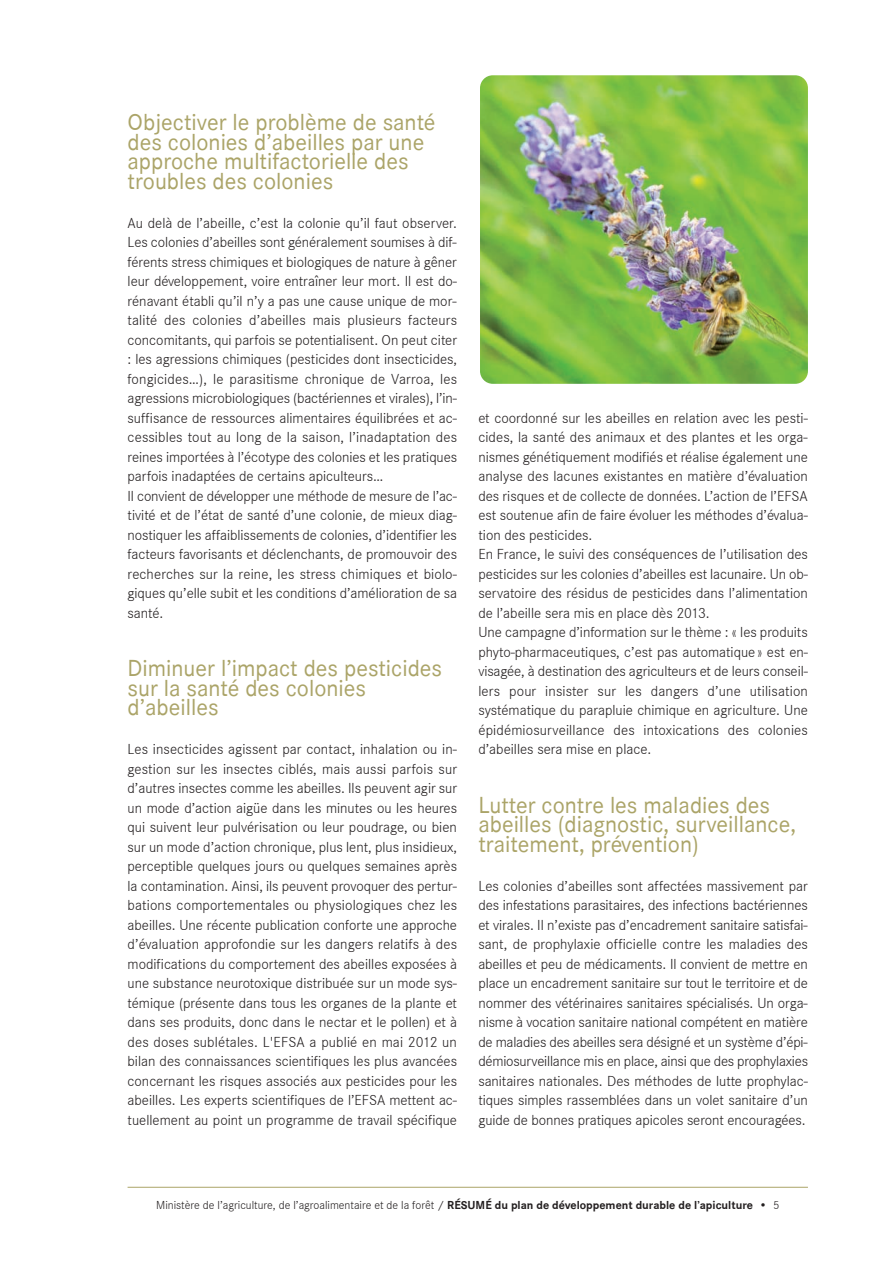
<style>
.page{position:relative;width:893px;height:1263px;background:#fff}
.page>*{position:absolute;margin:0;border:0;box-sizing:border-box;transform-origin:0 0}
.t1{font:24px/19.5px "Corporate S";color:#aba468}
.t2{font:300 15px/19.5px "Corporate S";color:#231f20}
.t3{font:300 12px "Corporate S";color:#231f20}
.s1{font-weight:700}
</style>
<div class="page">
<hr style="left:128px;top:1187px;width:680px;height:1px;background:#aba468">
<img style="left:480px;top:75px;width:328px;height:309px;border-radius:13px">
<h1 class="t1" style="left:128px;top:112px;width:309px">Objectiver le problème de santé des colonies d’abeilles par une approche multifactorielle des troubles des colonies</h1>
<p class="t2" style="left:128px;top:213px;width:331px">Au delà de l’abeille, c’est la colonie qu’il faut observer.<br>Les colonies d’abeilles sont généralement soumises à dif&shy;férents stress chimiques et biologiques de nature à gêner leur développement, voire entraîner leur mort. Il est do&shy;rénavant établi qu’il n’y a pas une cause unique de mor&shy;talité des colonies d’abeilles mais plusieurs facteurs concomitants, qui parfois se potentialisent. On peut citer : les agressions chimiques (pesticides dont insecticides, fongicides…), le parasitisme chronique de Varroa, les agressions microbiologiques (bactériennes et virales), l’in&shy;suffisance de ressources alimentaires équilibrées et ac&shy;cessibles tout au long de la saison, l’inadaptation des reines importées à l’écotype des colonies et les pratiques parfois inadaptées de certains apiculteurs…<br>Il convient de développer une méthode de mesure de l’ac&shy;tivité et de l’état de santé d’une colonie, de mieux diag&shy;nostiquer les affaiblissements de colonies, d’identifier les facteurs favorisants et déclenchants, de promouvoir des recherches sur la reine, les stress chimiques et biolo&shy;giques qu’elle subit et les conditions d’amélioration de sa santé.</p>
<h1 class="t1" style="left:128px;top:658px;width:316px">Diminuer l’impact des pesticides sur la santé des colonies d’abeilles</h1>
<p class="t2" style="left:128px;top:739px;width:331px;text-align:justify">Les insecticides agissent par contact, inhalation ou in&shy;gestion sur les insectes ciblés, mais aussi parfois sur d’autres insectes comme les abeilles. Ils peuvent agir sur un mode d’action aigüe dans les minutes ou les heures qui suivent leur pulvérisation ou leur poudrage, ou bien sur un mode d’action chronique, plus lent, plus insidieux, perceptible quelques jours ou quelques semaines après la contamination. Ainsi, ils peuvent provoquer des pertur&shy;bations comportementales ou physiologiques chez les abeilles. Une récente publication conforte une approche d’évaluation approfondie sur les dangers relatifs à des modifications du comportement des abeilles exposées à une substance neurotoxique distribuée sur un mode sys&shy;témique (présente dans tous les organes de la plante et dans ses produits, donc dans le nectar et le pollen) et à des doses sublétales. L'EFSA a publié en mai 2012 un bilan des connaissances scientifiques les plus avancées concernant les risques associés aux pesticides pour les abeilles. Les experts scientifiques de l’EFSA mettent ac&shy;tuellement au point un programme de travail spécifique</p>
<p class="t2" style="left:478px;top:408px;width:331px">et coordonné sur les abeilles en relation avec les pesti&shy;cides, la santé des animaux et des plantes et les orga&shy;nismes génétiquement modifiés et réalise également une analyse des lacunes existantes en matière d’évaluation des risques et de collecte de données. L’action de l’EFSA est soutenue afin de faire évoluer les méthodes d’évalua&shy;tion des pesticides.<br>En France, le suivi des conséquences de l’utilisation des pesticides sur les colonies d’abeilles est lacunaire. Un ob&shy;servatoire des résidus de pesticides dans l’alimentation de l’abeille sera mis en place dès 2013.<br>Une campagne d’information sur le thème : « les produits phyto-pharmaceutiques, c’est pas automatique » est en&shy;visagée, à destination des agriculteurs et de leurs conseil&shy;lers pour insister sur les dangers d’une utilisation systématique du parapluie chimique en agriculture. Une épidémiosurveillance des intoxications des colonies d’abeilles sera mise en place.</p>
<h1 class="t1" style="left:478px;top:795px;width:319px">Lutter contre les maladies des abeilles (diagnostic, surveillance, traitement, prévention)</h1>
<p class="t2" style="left:478px;top:876px;width:331px;text-align:justify">Les colonies d’abeilles sont affectées massivement par des infestations parasitaires, des infections bactériennes et virales. Il n’existe pas d’encadrement sanitaire satisfai&shy;sant, de prophylaxie officielle contre les maladies des abeilles et peu de médicaments. Il convient de mettre en place un encadrement sanitaire sur tout le territoire et de nommer des vétérinaires sanitaires spécialisés. Un orga&shy;nisme à vocation sanitaire national compétent en matière de maladies des abeilles sera désigné et un système d’épi&shy;démiosurveillance mis en place, ainsi que des prophylaxies sanitaires nationales. Des méthodes de lutte prophylac&shy;tiques simples rassemblées dans un volet sanitaire d’un guide de bonnes pratiques apicoles seront encouragées.</p>
<p class="t3" style="left:156px;top:1198px;width:625px">Ministère de l’agriculture, de l’agroalimentaire et de la forêt / <span class="s1">Résumé du plan de développement durable de l’apiculture</span> • 5</p>
</div>
